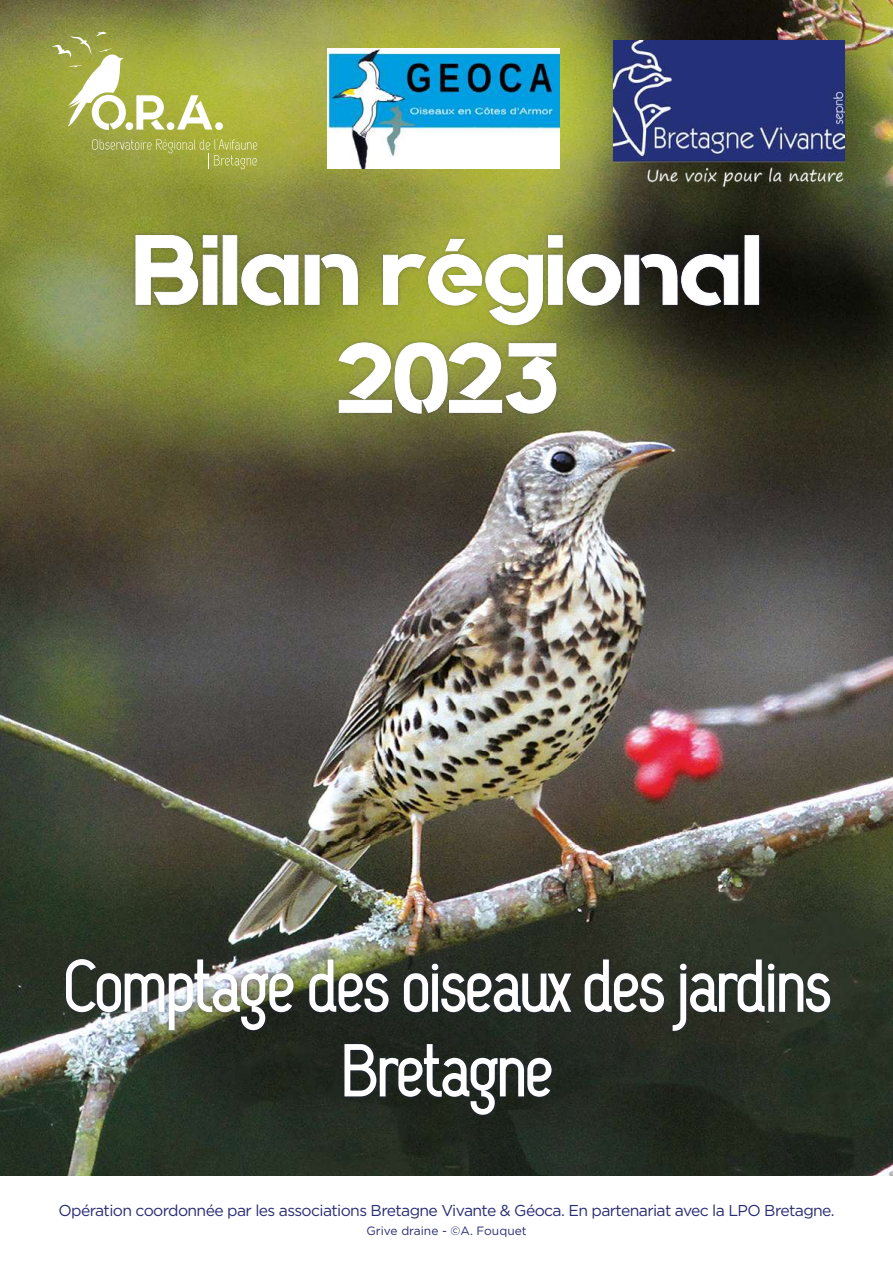
<style>
.page{position:relative;width:893px;height:1263px;background:#fff}
.page>*{position:absolute;margin:0;border:0;box-sizing:border-box;transform-origin:0 0}
.t1{font:98.1px/108px "Quantify";color:#fff;text-align:center;scale:1.05 1}
.t2{font:15.75px "Gotham";letter-spacing:-.04em;color:#292d72}
.t3{font:12px "Gotham";color:#292d72}
</style>
<div class="page">
<img style="left:0;top:0;width:893px;height:1176px">
<div style="left:62px;top:231px;width:772px;height:887px;background:#292d72;opacity:.37"></div>
<svg style="left:135px;top:235px;width:83px;height:70px;background:#7a8056"></svg>
<div style="left:223px;top:235px;width:14px;height:70px;border:1px solid #fff"></div>
<svg style="left:241px;top:254px;width:117px;height:52px;background:#7b8152"></svg>
<svg style="left:383px;top:235px;width:355px;height:90px;background:#6a6e40"></svg>
<div style="left:745px;top:235px;width:14px;height:70px;border:1px solid #fff"></div>
<svg style="left:338px;top:342px;width:219px;height:72px;background:#838857"></svg>
<img style="left:64px;top:957px;width:232px;height:75px">
<svg style="left:307px;top:958px;width:84px;height:56px"></svg>
<svg style="left:402px;top:961px;width:172px;height:53px"></svg>
<svg style="left:583px;top:958px;width:249px;height:74px"></svg>
<svg style="left:343px;top:1042px;width:211px;height:75px"></svg>
<svg style="left:51px;top:32px;width:172px;height:98px"></svg>
<svg style="left:92px;top:139px;width:165px;height:30px;background:#a6ac4b"></svg>
<img style="left:613px;top:40px;width:231px;height:146px">
<img style="left:327px;top:49px;width:233px;height:120px">
<h1 class="t1" style="left:132px;top:217px;width:601px">Bilan régional<br>2023</h1>
<p class="t2" style="left:59px;top:1200px;width:778px">Opération coordonnée par les associations Bretagne Vivante &amp; Géoca. En partenariat avec la LPO Bretagne.</p>
<p class="t3" style="left:366px;top:1223px;width:162px">Grive draine - ©A. Fouquet</p>
</div>
